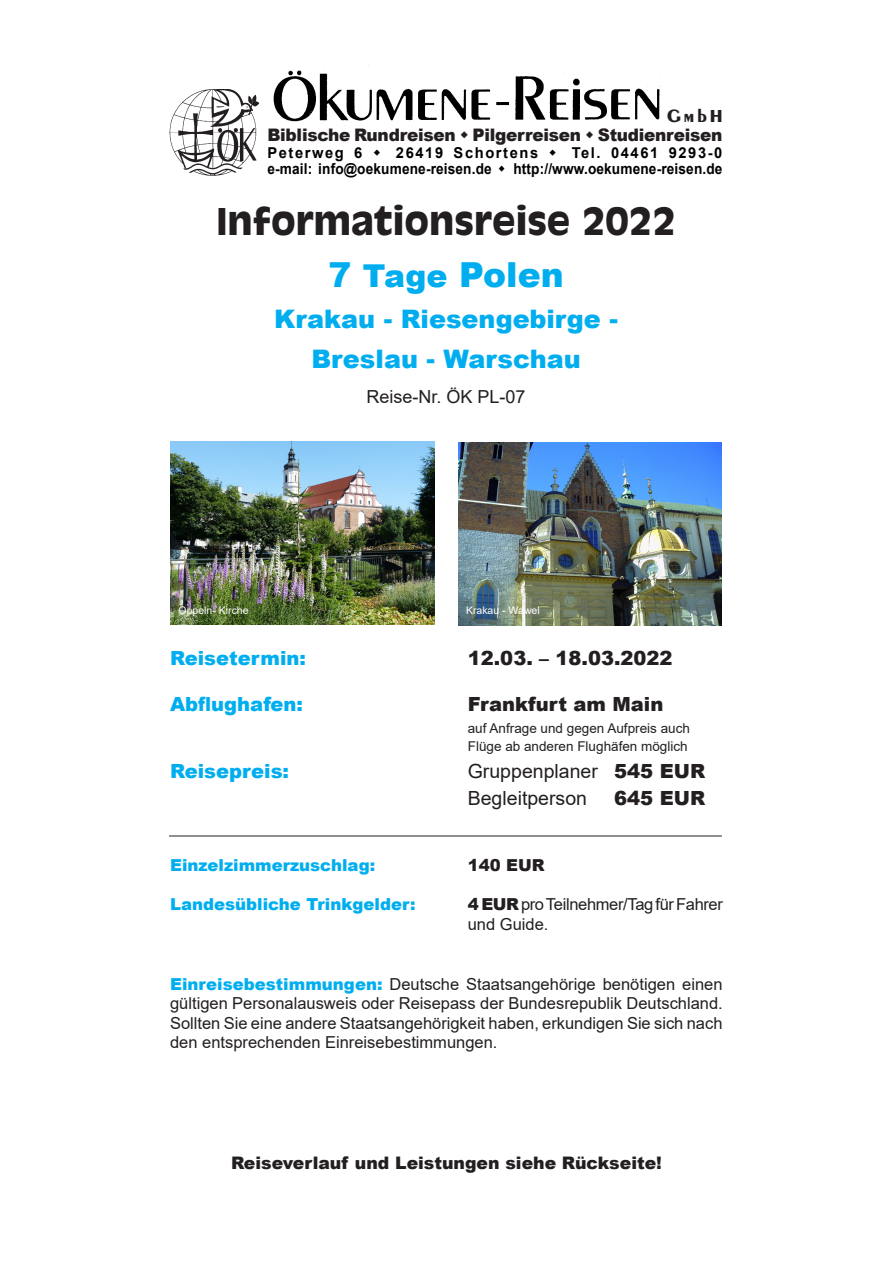
<style>
.page{position:relative;width:893px;height:1263px;background:#fff}
.page>*{position:absolute;margin:0;border:0;box-sizing:border-box;transform-origin:0 0}
.t1{font:700 36px "Antique Olive";color:#231f20}
.t2{font:900 34.5px "Arial";color:#00aeef}
.t3{font:900 25.5px "Arial";color:#00aeef}
.t4{font:900 19.5px "Arial";color:#231f20}
.t5{font:900 19.5px "Arial";color:#00aeef}
.t6{font:19.5px "Arial";color:#231f20}
.t7{font:700 18.75px "Penguin";color:#231f20}
.t8{font:18px "Arial";color:#231f20}
.t9{font:900 17.25px "Arial";letter-spacing:-.015em;color:#231f20}
.t10{font:16.5px/19.5px "Arial";color:#231f20;text-align:justify}
.t11{font:900 16.5px "Arial";color:#00aeef}
.t12{font:16.5px "Arial";letter-spacing:-.02em;color:#231f20}
.t13{font:900 16.5px "Arial";color:#231f20}
.t14{font:700 15px "Arial";letter-spacing:.01em;color:#000;scale:.91 1}
.t15{font:700 15px "Arial";letter-spacing:.11em;color:#000}
.t16{font:13.5px "Arial";color:#231f20}
.t17{font:10.5px "Arial";color:#fff}
.s1{font-size:31.5px}
.s2{font-weight:900}
.s3{font-weight:900;color:#00aeef}
</style>
<div class="page">
<img style="left:273px;top:65px;width:388px;height:61px">
<img style="left:170px;top:89px;width:90px;height:87px">
<hr style="left:169px;top:836px;width:553px;height:1px;background:#231f20">
<img style="left:171px;top:442px;width:263px;height:183px">
<img style="left:458px;top:442px;width:264px;height:183px">
<p class="t7" style="left:667px;top:105px;width:58px">GmbH</p>
<p class="t9" style="left:267px;top:123px;width:457px">Biblische Rundreisen Pilgerreisen Studienreisen</p>
<p class="t15" style="left:267px;top:142px;width:97px">Peterweg 6</p>
<p class="t15" style="left:396px;top:142px;width:144px">26419 Schortens</p>
<p class="t15" style="left:572px;top:142px;width:152px">Tel. 04461 9293-0</p>
<p class="t14" style="left:267px;top:159px;width:248px">e-mail: info@oekumene-reisen.de</p>
<p class="t14" style="left:513px;top:159px;width:231px">http://www.oekumene-reisen.de</p>
<p class="t1" style="left:216px;top:197px;width:461px">Informationsreise 2022</p>
<p class="t2" style="left:328px;top:250px;width:237px">7 <span class="s1">Tage</span> Polen</p>
<p class="t3" style="left:274px;top:300px;width:345px">Krakau - Riesengebirge -</p>
<p class="t3" style="left:311px;top:341px;width:271px">Breslau - Warschau</p>
<p class="t8" style="left:367px;top:384px;width:161px">Reise-Nr. ÖK PL-07</p>
<p class="t17" style="left:179px;top:603px;width:72px">Oppeln- Kirche</p>
<p class="t17" style="left:466px;top:603px;width:75px">Krakau - Wawel</p>
<p class="t5" style="left:170px;top:643px;width:137px">Reisetermin:</p>
<p class="t4" style="left:468px;top:643px;width:206px">12.03. – 18.03.2022</p>
<p class="t5" style="left:170px;top:689px;width:134px">Abflughafen:</p>
<p class="t4" style="left:468px;top:689px;width:197px">Frankfurt am Main</p>
<p class="t16" style="left:468px;top:719px;width:224px">auf Anfrage und gegen Aufpreis auch</p>
<p class="t16" style="left:468px;top:737px;width:221px">Flüge ab anderen Flughäfen möglich</p>
<p class="t5" style="left:170px;top:757px;width:120px">Reisepreis:</p>
<p class="t6" style="left:468px;top:758px;width:239px">Gruppenplaner <span class="s2">545 EUR</span></p>
<p class="t6" style="left:468px;top:785px;width:121px">Begleitperson</p>
<p class="t4" style="left:614px;top:784px;width:93px">645 EUR</p>
<p class="t11" style="left:170px;top:853px;width:207px">Einzelzimmerzuschlag:</p>
<p class="t13" style="left:468px;top:853px;width:79px">140 EUR</p>
<p class="t11" style="left:170px;top:892px;width:247px">Landesübliche Trinkgelder:</p>
<p class="t12" style="left:468px;top:893px;width:257px"><span class="s2">4 EUR</span> pro Teilnehmer/Tag für Fahrer</p>
<p class="t10" style="left:468px;top:914px;width:82px">und Guide.</p>
<p class="t10" style="left:170px;top:974px;width:554px"><span class="s3">Einreisebestimmungen:</span> Deutsche Staatsangehörige benötigen einen gültigen Personalausweis oder Reisepass der Bundesrepublik Deutschland.<br>Sollten Sie eine andere Staatsangehörigkeit haben, erkundigen Sie sich nach den entsprechenden Einreisebestimmungen.</p>
<p class="t9" style="left:231px;top:1150px;width:432px">Reiseverlauf und Leistungen siehe Rückseite!</p>
</div>
